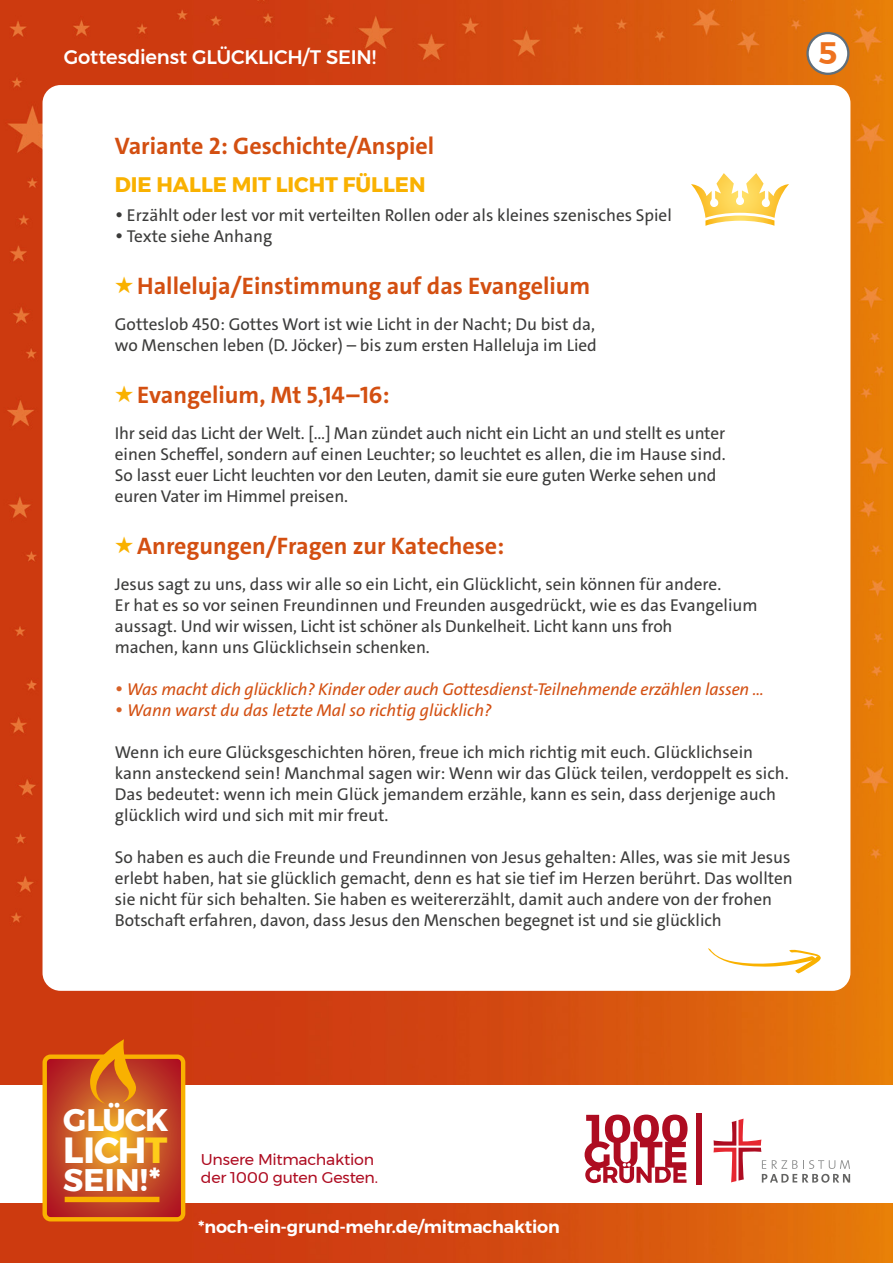
<style>
.page{position:relative;width:893px;height:1263px;background:#fff}
.page>*{position:absolute;margin:0;border:0;box-sizing:border-box;transform-origin:0 0}
.t1{font:700 36.3px "Montserrat";letter-spacing:-.03em;color:#fff}
.t2{font:700 31.2px "Montserrat";letter-spacing:.005em;color:#fff}
.t3{font:600 31.05px "Montserrat";color:#ee721f}
.t4{font:700 24px "The Sans";color:#d34f11}
.t5{font:700 21px "Montserrat";color:#f9b100}
.t6{font:500 19.5px "Montserrat";letter-spacing:-.01em;color:#fff}
.t7{font:17.25px/21px "The Sans";color:#3b3b3a}
.t8{font:italic 17.25px "The Sans";letter-spacing:-.01em;color:#d34f11}
.t9{font:600 17.25px "Montserrat";letter-spacing:-.01em;color:#fff}
.t10{font:15.6px/17.2px "Montserrat";letter-spacing:-.015em;color:#ae0c21}
.s1{font-size:21px}
.s2{font-weight:400;font-size:21px;color:#f9b100}
.s3{font-style:normal;font-size:21px;color:#d76127}
.s4{color:#fecd1a}
</style>
<div class="page">
<img style="left:0;top:0;width:893px;height:1263px">
<div style="left:43px;top:85px;width:807px;height:906px;background:#fff;border-radius:18px"></div>
<div style="left:806px;top:32px;width:43px;height:43px;background:#fff;border:2px solid #606f7c;border-radius:50%"></div>
<svg style="left:708px;top:948px;width:113px;height:26px"></svg>
<svg style="left:691px;top:173px;width:98px;height:53px"></svg>
<div style="left:0;top:1085px;width:893px;height:117px;background:#fff"></div>
<svg style="left:585px;top:1114px;width:103px;height:69px"></svg>
<div style="left:696px;top:1113px;width:6px;height:72px;background:#ae0c21"></div>
<svg style="left:713px;top:1118px;width:137px;height:65px"></svg>
<div style="left:43px;top:1054px;width:142px;height:167px;border:4px solid #f9b100;border-radius:6px"></div>
<svg style="left:45px;top:1039px;width:138px;height:180px;background:#cc5b20"></svg>
<div style="left:65px;top:1197px;width:94px;height:5px;background:#f9b100"></div>
<p class="t6" style="left:64px;top:41px;width:314px">Gottesdienst GLÜCKLICH/T SEIN!</p>
<h3 class="t3" style="left:818px;top:29px;width:21px">5</h3>
<h3 class="t4" style="left:115px;top:130px;width:321px">Variante 2: Geschichte/Anspiel</h3>
<p class="t5" style="left:115px;top:168px;width:312px">DIE HALLE MIT LICHT FÜLLEN</p>
<p class="t7" style="left:115px;top:205px;width:558px"><span class="s1">•</span> Erzählt oder lest vor mit verteilten Rollen oder als kleines szenisches Spiel</p>
<p class="t7" style="left:115px;top:226px;width:159px"><span class="s1">•</span> Texte siehe Anhang</p>
<h3 class="t4" style="left:115px;top:270px;width:477px"><span class="s2">★</span> Halleluja/Einstimmung auf das Evangelium</h3>
<p class="t7" style="left:115px;top:314px;width:483px">Gotteslob 450: Gottes Wort ist wie Licht in der Nacht; Du bist da, wo Menschen leben (D. Jöcker) – bis zum ersten Halleluja im Lied</p>
<h3 class="t4" style="left:115px;top:379px;width:276px"><span class="s2">★</span> Evangelium, Mt 5,14–16:</h3>
<p class="t7" style="left:115px;top:423px;width:612px">Ihr seid das Licht der Welt. […] Man zündet auch nicht ein Licht an und stellt es unter einen Scheffel, sondern auf einen Leuchter; so leuchtet es allen, die im Hause sind.<br>So lasst euer Licht leuchten vor den Leuten, damit sie eure guten Werke sehen und euren Vater im Himmel preisen.</p>
<h3 class="t4" style="left:115px;top:530px;width:391px"><span class="s2">★</span> Anregungen/Fragen zur Katechese:</h3>
<p class="t7" style="left:115px;top:574px;width:644px">Jesus sagt zu uns, dass wir alle so ein Licht, ein Glücklicht, sein können für andere.<br>Er hat es so vor seinen Freundinnen und Freunden ausgedrückt, wie es das Evangelium aussagt. Und wir wissen, Licht ist schöner als Dunkelheit. Licht kann uns froh<br>machen, kann uns Glücklichsein schenken.</p>
<p class="t8" style="left:115px;top:678px;width:651px"><span class="s3">•</span> Was macht dich glücklich? Kinder oder auch Gottesdienst-Teilnehmende erzählen lassen …</p>
<p class="t8" style="left:115px;top:699px;width:378px"><span class="s3">•</span> Wann warst du das letzte Mal so richtig glücklich?</p>
<p class="t7" style="left:115px;top:742px;width:675px">Wenn ich eure Glücksgeschichten hören, freue ich mich richtig mit euch. Glücklichsein kann ansteckend sein! Manchmal sagen wir: Wenn wir das Glück teilen, verdoppelt es sich.<br>Das bedeutet: wenn ich mein Glück jemandem erzähle, kann es sein, dass derjenige auch glücklich wird und sich mit mir freut.</p>
<p class="t7" style="left:115px;top:847px;width:679px">So haben es auch die Freunde und Freundinnen von Jesus gehalten: Alles, was sie mit Jesus erlebt haben, hat sie glücklich gemacht, denn es hat sie tief im Herzen berührt. Das wollten sie nicht für sich behalten. Sie haben es weitererzählt, damit auch andere von der frohen Botschaft erfahren, davon, dass Jesus den Menschen begegnet ist und sie glücklich</p>
<h2 class="t2" style="left:63px;top:1095px;width:107px">GLÜCK</h2>
<h1 class="t1" style="left:63px;top:1121px;width:106px">LICH<span class="s4">T</span></h1>
<h2 class="t2" style="left:63px;top:1155px;width:99px">SEIN!*</h2>
<p class="t10" style="left:201px;top:1151px;width:179px">Unsere Mitmachaktion der 1000 guten Gesten.</p>
<p class="t9" style="left:198px;top:1213px;width:363px">*noch-ein-grund-mehr.de/mitmachaktion</p>
</div>
